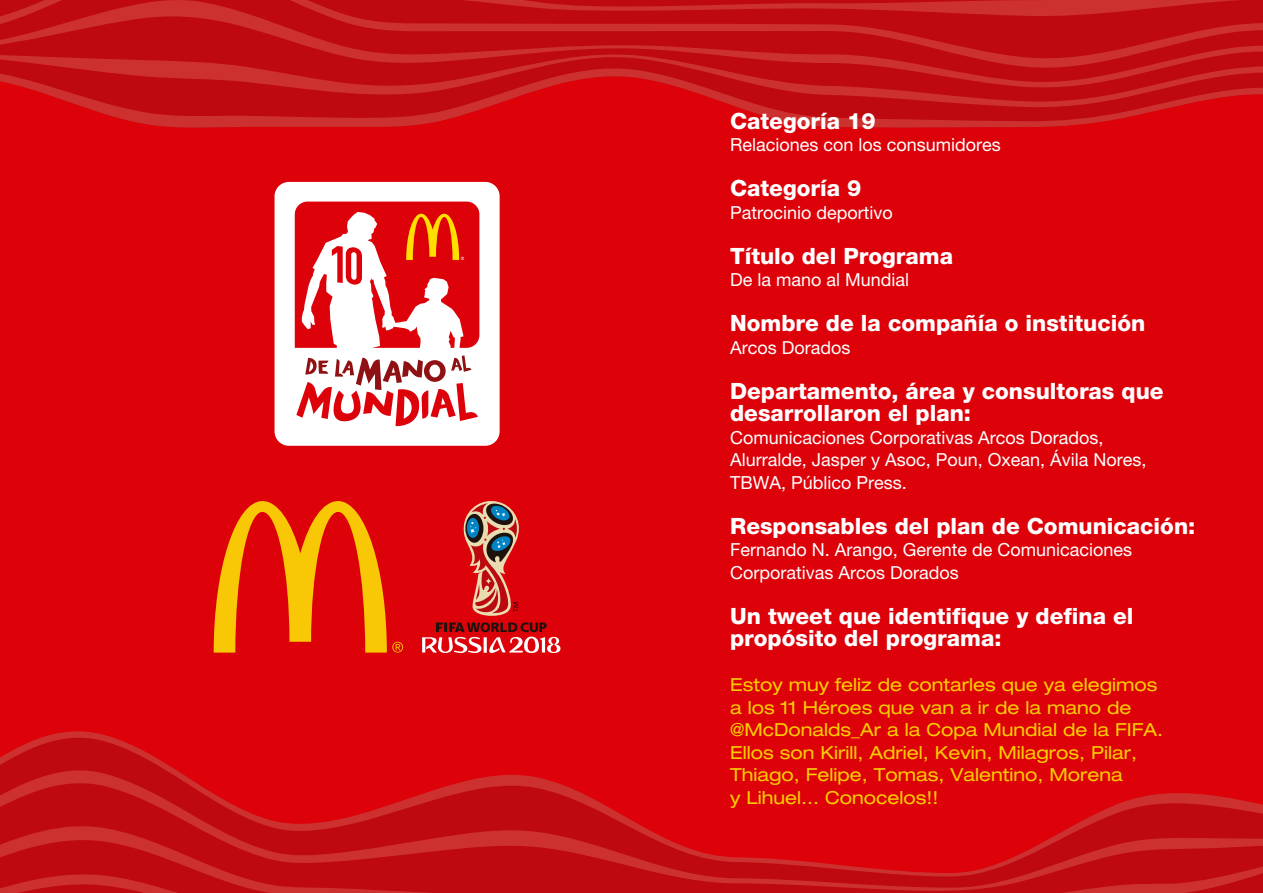
<style>
.page{position:relative;width:1263px;height:893px;background:#dd0109}
.page>*{position:absolute;margin:0;border:0;box-sizing:border-box;transform-origin:0 0}
.t1{font:800 22.5px/22.5px "Helvetica Neue";color:#fff}
.t2{font:18px/22.5px "Helvetica Neue";color:#fff}
.t3{font:expanded 18px/22.5px "Helvetica Neue";color:#facd00}
</style>
<div class="page">
<svg style="left:87px;top:108px;width:1081px;height:20px"></svg>
<svg style="left:31px;top:89px;width:1232px;height:19px;fill:#be0910"></svg>
<svg style="left:0;top:73px;width:1263px;height:16px;background:#c41419"></svg>
<svg style="left:0;top:18px;width:1263px;height:55px;background:#c11318"></svg>
<svg style="left:0;top:0;width:1263px;height:18px;background:#c3171b"></svg>
<svg style="left:0;top:891px;width:1263px;height:2px;background:#c11318"></svg>
<svg style="left:0;top:877px;width:1263px;height:14px;background:#c11317"></svg>
<svg style="left:0;top:731px;width:1263px;height:146px"></svg>
<div style="left:275px;top:182px;width:225px;height:264px;background:#fff;border-radius:14px"></div>
<svg style="left:295px;top:202px;width:184px;height:146px"></svg>
<svg style="left:296px;top:355px;width:182px;height:72px"></svg>
<svg style="left:214px;top:501px;width:189px;height:152px"></svg>
<svg style="left:422px;top:622px;width:138px;height:31px"></svg>
<svg style="left:463px;top:501px;width:56px;height:115px"></svg>
<p class="t1" style="left:730px;top:110px;width:147px">Categoría 19</p>
<p class="t2" style="left:730px;top:133px;width:272px">Relaciones con los consumidores</p>
<p class="t1" style="left:730px;top:177px;width:133px">Categoría 9</p>
<p class="t2" style="left:730px;top:201px;width:164px">Patrocinio deportivo</p>
<p class="t1" style="left:730px;top:245px;width:224px">Título del Programa</p>
<p class="t2" style="left:730px;top:268px;width:181px">De la mano al Mundial</p>
<p class="t1" style="left:730px;top:312px;width:417px">Nombre de la compañía o institución</p>
<p class="t2" style="left:730px;top:336px;width:122px">Arcos Dorados</p>
<p class="t1" style="left:730px;top:380px;width:435px">Departamento, área y consultoras que desarrollaron el plan:</p>
<p class="t2" style="left:730px;top:426px;width:418px">Comunicaciones Corporativas Arcos Dorados,<br>Alurralde, Jasper y Asoc, Poun, Oxean, Ávila Nores,<br>TBWA, Público Press.</p>
<p class="t1" style="left:730px;top:515px;width:467px">Responsables del plan de Comunicación:</p>
<p class="t2" style="left:730px;top:538px;width:404px">Fernando N. Arango, Gerente de Comunicaciones<br>Corporativas Arcos Dorados</p>
<p class="t1" style="left:730px;top:605px;width:405px">Un tweet que identifique y defina el propósito del programa:</p>
<p class="t3" style="left:730px;top:673px;width:435px">Estoy muy feliz de contarles que ya elegimos a los 11 Héroes que van a ir de la mano de @McDonalds_Ar a la Copa Mundial de la FIFA.<br>Ellos son Kirill, Adriel, Kevin, Milagros, Pilar, Thiago, Felipe, Tomas, Valentino, Morena<br>y Lihuel... Conocelos!!</p>
</div>
